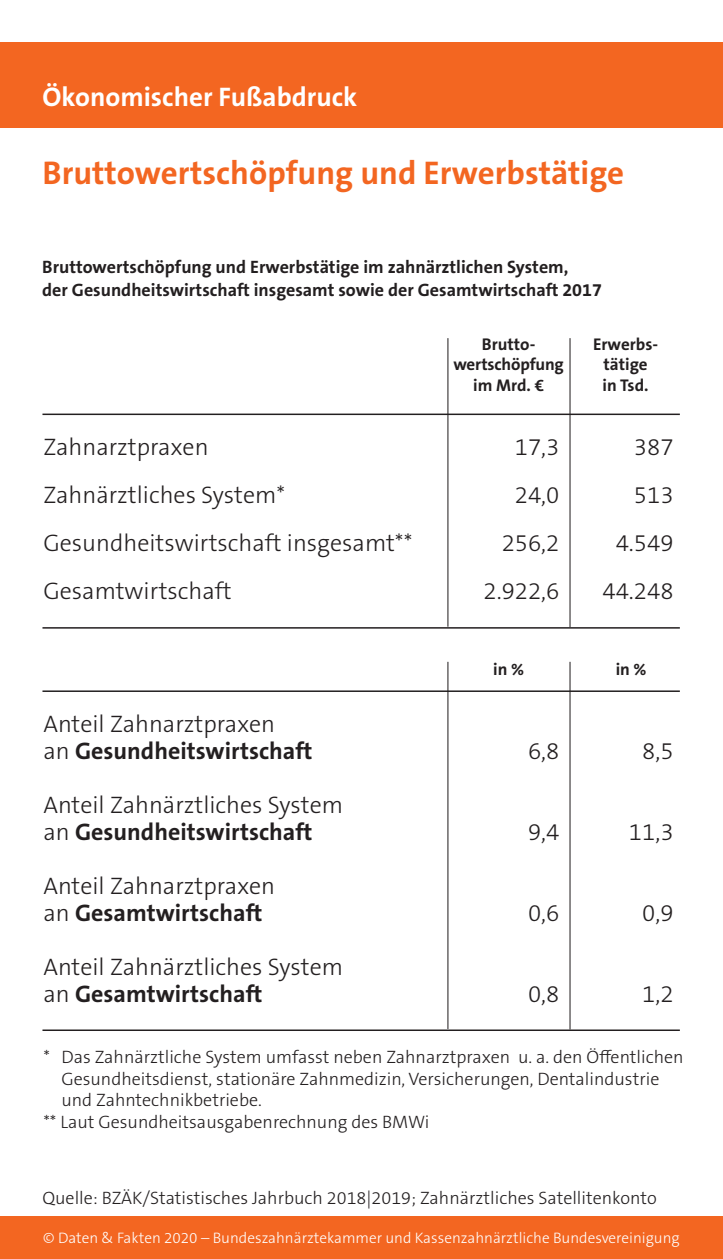
<style>
.page{position:relative;width:723px;height:1259px;background:#fff}
.page>*{position:absolute;margin:0;border:0;box-sizing:border-box;transform-origin:0 0}
.t1{font:700 33px "The Sans B Plus W7";color:#f36621}
.t2{font:700 27px "The Sans B Plus W7";color:#fff}
.t3{font:300 24px "The Sans B Plus W3";color:#231f20}
.t4{font:700 24px "The Sans B Plus W7";color:#231f20}
.t5{font:300 18px "The Sans B Plus W3";color:#231f20}
.t6{font:700 18px/22.5px "The Sans B Plus W7";color:#231f20}
.t7{font:700 17.1px/20.4px "The Sans B Plus W7";color:#231f20;text-align:center}
.t8{font:300 15.3px "The Sans B Plus W3";color:#fff}
.s1{font-family:"The Sans B Plus W3";font-weight:300}
</style>
<div class="page">
<div style="left:0;top:43px;width:723px;height:85px;background:#f36621"></div>
<div style="left:0;top:1216px;width:723px;height:43px;background:#f36621"></div>
<hr style="left:42px;top:413px;width:638px;height:2px;background:#231f20">
<hr style="left:42px;top:690px;width:638px;height:2px;background:#231f20">
<hr style="left:42px;top:627px;width:638px;height:1px;background:#231f20">
<hr style="left:42px;top:1029px;width:638px;height:2px;background:#231f20">
<hr style="left:447px;top:338px;width:1px;height:289px;background:#231f20">
<hr style="left:447px;top:662px;width:1px;height:367px;background:#231f20">
<hr style="left:569px;top:338px;width:1px;height:289px;background:#231f20">
<hr style="left:569px;top:662px;width:1px;height:367px;background:#231f20">
<h2 class="t2" style="left:43px;top:80px;width:316px">Ökonomischer Fußabdruck</h2>
<h1 class="t1" style="left:43px;top:152px;width:583px">Bruttowertschöpfung und Erwerbstätige</h1>
<p class="t6" style="left:42px;top:256px;width:561px">Bruttowertschöpfung und Erwerbstätige im zahnärztlichen System,<br>der Gesundheitswirtschaft insgesamt sowie der Gesamtwirtschaft 2017</p>
<p class="t7" style="left:453px;top:334px;width:112px">Brutto&shy;wertschöpfung im Mrd. €</p>
<p class="t7" style="left:593px;top:334px;width:67px">Erwerbs&shy;tätige<br>in Tsd.</p>
<h3 class="t3" style="left:43px;top:432px;width:167px">Zahnarztpraxen</h3>
<h3 class="t3" style="left:515px;top:432px;width:46px">17,3</h3>
<h3 class="t3" style="left:634px;top:432px;width:41px">387</h3>
<h3 class="t3" style="left:43px;top:480px;width:243px">Zahnärztliches System*</h3>
<h3 class="t3" style="left:515px;top:480px;width:46px">24,0</h3>
<h3 class="t3" style="left:634px;top:480px;width:41px">513</h3>
<h3 class="t3" style="left:43px;top:528px;width:370px">Gesundheitswirtschaft insgesamt**</h3>
<h3 class="t3" style="left:502px;top:528px;width:59px">256,2</h3>
<h3 class="t3" style="left:616px;top:528px;width:59px">4.549</h3>
<h3 class="t3" style="left:43px;top:576px;width:190px">Gesamtwirtschaft</h3>
<h3 class="t3" style="left:483px;top:576px;width:77px">2.922,6</h3>
<h3 class="t3" style="left:602px;top:576px;width:72px">44.248</h3>
<p class="t7" style="left:493px;top:658px;width:32px">in %</p>
<p class="t7" style="left:616px;top:658px;width:32px">in %</p>
<h3 class="t3" style="left:43px;top:709px;width:233px">Anteil Zahnarztpraxen</h3>
<h3 class="t4" style="left:43px;top:736px;width:270px"><span class="s1">an</span> Gesundheitswirtschaft</h3>
<h3 class="t3" style="left:528px;top:736px;width:33px">6,8</h3>
<h3 class="t3" style="left:642px;top:736px;width:33px">8,5</h3>
<h3 class="t3" style="left:43px;top:790px;width:301px">Anteil Zahnärztliches System</h3>
<h3 class="t4" style="left:43px;top:817px;width:270px"><span class="s1">an</span> Gesundheitswirtschaft</h3>
<h3 class="t3" style="left:528px;top:817px;width:33px">9,4</h3>
<h3 class="t3" style="left:629px;top:817px;width:46px">11,3</h3>
<h3 class="t3" style="left:43px;top:871px;width:233px">Anteil Zahnarztpraxen</h3>
<h3 class="t4" style="left:43px;top:898px;width:221px"><span class="s1">an</span> Gesamtwirtschaft</h3>
<h3 class="t3" style="left:528px;top:898px;width:33px">0,6</h3>
<h3 class="t3" style="left:642px;top:898px;width:33px">0,9</h3>
<h3 class="t3" style="left:43px;top:952px;width:301px">Anteil Zahnärztliches System</h3>
<h3 class="t4" style="left:43px;top:979px;width:221px"><span class="s1">an</span> Gesamtwirtschaft</h3>
<h3 class="t3" style="left:528px;top:979px;width:33px">0,8</h3>
<h3 class="t3" style="left:642px;top:979px;width:33px">1,2</h3>
<p class="t5" style="left:43px;top:1045px;width:642px">* Das Zahnärztliche System umfasst neben Zahnarztpraxen u. a. den Öffentlichen</p>
<p class="t5" style="left:61px;top:1067px;width:599px">Gesundheitsdienst, stationäre Zahnmedizin, Versicherungen, Dentalindustrie</p>
<p class="t5" style="left:61px;top:1088px;width:202px">und Zahntechnikbetriebe.</p>
<p class="t5" style="left:43px;top:1110px;width:387px">** Laut Gesundheitsausgabenrechnung des BMWi</p>
<p class="t5" style="left:43px;top:1186px;width:616px">Quelle: BZÄK/Statistisches Jahrbuch 2018|2019; Zahnärztliches Satellitenkonto</p>
<p class="t8" style="left:43px;top:1228px;width:638px">© Daten &amp; Fakten 2020 – Bundeszahnärztekammer und Kassenzahnärztliche Bundesvereinigung</p>
</div>
